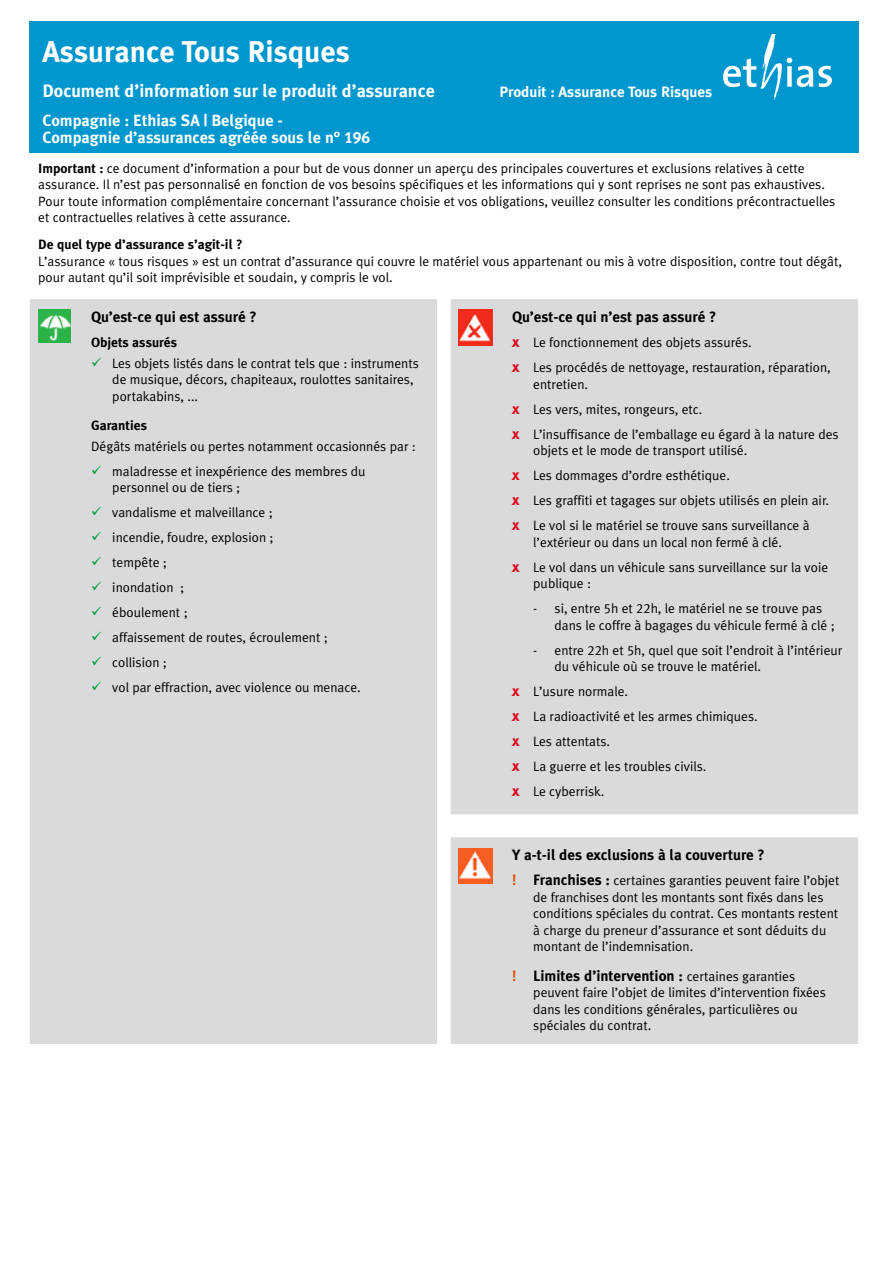
<style>
.page{position:relative;width:893px;height:1263px;background:#fff}
.page>*{position:absolute;margin:0;border:0;box-sizing:border-box;transform-origin:0 0}
.t1{font:700 30px "Meta Ethias";color:#fff}
.t2{font:700 18px "Meta Ethias";color:#fff}
.t3{font:700 16.2px/16.5px "Meta Ethias";color:#fff}
.t4{font:700 15px "Meta Ethias";color:#000}
.t5{font:700 15px "Meta Ethias";color:#fff}
.t6{font:13.5px/16.5px "Meta Ethias Normal";color:#000}
.t7{font:700 13.5px "Meta Ethias";color:#000}
.s1{font-family:"Meta Ethias";font-weight:700}
.s2{color:#009845}
.s3{font-family:"Meta Ethias";font-weight:700;font-size:15px;color:#e2001a}
.s4{font-family:"Meta Ethias";font-weight:700;font-size:15px;color:#e75113}
.s5{font-family:"Meta Ethias";font-weight:700;font-size:15px}
.s6{color:#e75113}
.s7{font-family:"Meta Ethias Normal";font-weight:400;font-size:13.5px}
</style>
<div class="page">
<div style="left:30px;top:21px;width:829px;height:132px;background:#0097ce"></div>
<svg style="left:723px;top:35px;width:109px;height:65px"></svg>
<div style="left:30px;top:299px;width:828px;height:745px;background:#d9dadb"></div>
<img style="left:39px;top:310px;width:31px;height:32px">
<img style="left:458px;top:310px;width:34px;height:36px">
<img style="left:458px;top:848px;width:34px;height:36px">
<svg style="left:102px;top:368px;width:13px;height:1px"></svg>
<h1 class="t1" style="left:43px;top:34px;width:309px">Assurance Tous Risques</h1>
<h2 class="t2" style="left:43px;top:81px;width:394px">Document d’information sur le produit d’assurance</h2>
<p class="t3" style="left:43px;top:113px;width:329px">Compagnie : Ethias SA | Belgique -<br>Compagnie d’assurances agréée sous le n° 196</p>
<p class="t5" style="left:500px;top:83px;width:214px">Produit : Assurance Tous Risques</p>
<p class="t6" style="left:38px;top:159px;width:799px"><span class="s1">Important :</span> ce document d’information a pour but de vous donner un aperçu des principales couvertures et exclusions relatives à cette assurance. Il n’est pas personnalisé en fonction de vos besoins spécifiques et les informations qui y sont reprises ne sont pas exhaustives.<br>Pour toute information complémentaire concernant l’assurance choisie et vos obligations, veuillez consulter les conditions précontractuelles et contractuelles relatives à cette assurance.</p>
<p class="t7" style="left:38px;top:237px;width:206px">De quel type d’assurance s’agit-il ?</p>
<p class="t6" style="left:38px;top:253px;width:805px">L’assurance « tous risques » est un contrat d’assurance qui couvre le matériel vous appartenant ou mis à votre disposition, contre tout dégât, pour autant qu’il soit imprévisible et soudain, y compris le vol.</p>
<p class="t4" style="left:91px;top:308px;width:167px">Qu’est-ce qui est assuré ?</p>
<p class="t7" style="left:91px;top:335px;width:88px">Objets assurés</p>
<p class="t6" style="left:112px;top:355px;width:308px;text-indent:-21px"><span class="s2">✓</span> Les objets listés dans le contrat tels que : instruments de musique, décors, chapiteaux, roulottes sanitaires, portakabins, ...</p>
<p class="t7" style="left:91px;top:418px;width:58px">Garanties</p>
<p class="t6" style="left:91px;top:438px;width:326px">Dégâts matériels ou pertes notamment occasionnés par :</p>
<p class="t6" style="left:112px;top:463px;width:255px;text-indent:-21px"><span class="s2">✓</span> maladresse et inexpérience des membres du personnel ou de tiers ;</p>
<p class="t6" style="left:91px;top:504px;width:183px"><span class="s2">✓</span> vandalisme et malveillance ;</p>
<p class="t6" style="left:91px;top:529px;width:184px"><span class="s2">✓</span> incendie, foudre, explosion ;</p>
<p class="t6" style="left:91px;top:554px;width:77px"><span class="s2">✓</span> tempête ;</p>
<p class="t6" style="left:91px;top:579px;width:95px"><span class="s2">✓</span> inondation ;</p>
<p class="t6" style="left:91px;top:604px;width:98px"><span class="s2">✓</span> éboulement ;</p>
<p class="t6" style="left:91px;top:629px;width:238px"><span class="s2">✓</span> affaissement de routes, écroulement ;</p>
<p class="t6" style="left:91px;top:654px;width:77px"><span class="s2">✓</span> collision ;</p>
<p class="t6" style="left:91px;top:679px;width:271px"><span class="s2">✓</span> vol par effraction, avec violence ou menace.</p>
<p class="t4" style="left:512px;top:308px;width:206px">Qu’est-ce qui n’est pas assuré ?</p>
<p class="t6" style="left:512px;top:330px;width:320px;line-height:25px"><span class="s3">x</span> Le fonctionnement des objets assurés.<br><span class="s3">x</span> Les procédés de nettoyage, restauration, réparation,</p>
<p class="t6" style="left:512px;top:371px;width:328px;line-height:25px;text-indent:21px">entretien.<br><span class="s3">x</span> Les vers, mites, rongeurs, etc.<br><span class="s3">x</span> L’insuffisance de l’emballage eu égard à la nature des</p>
<p class="t6" style="left:512px;top:438px;width:319px;line-height:25px;text-indent:21px">objets et le mode de transport utilisé.<br><span class="s3">x</span> Les dommages d’ordre esthétique.<br><span class="s3">x</span> Les graffiti et tagages sur objets utilisés en plein air. <span class="s3">x</span> Le vol si le matériel se trouve sans surveillance à</p>
<p class="t6" style="left:512px;top:529px;width:318px;line-height:25px;text-indent:21px">l’extérieur ou dans un local non fermé à clé.<br><span class="s3">x</span> Le vol dans un véhicule sans surveillance sur la voie</p>
<p class="t6" style="left:533px;top:575px;width:59px">publique :</p>
<p class="t6" style="left:555px;top:600px;width:282px;text-indent:-21px">- si, entre 5h et 22h, le matériel ne se trouve pas dans le coffre à bagages du véhicule fermé à clé ;</p>
<p class="t6" style="left:555px;top:642px;width:289px;text-indent:-21px">- entre 22h et 5h, quel que soit l’endroit à l’intérieur du véhicule où se trouve le matériel.</p>
<p class="t6" style="left:512px;top:679px;width:247px;line-height:25px"><span class="s3">x</span> L’usure normale.<br><span class="s3">x</span> La radioactivité et les armes chimiques. <span class="s3">x</span> Les attentats.<br><span class="s3">x</span> La guerre et les troubles civils.<br><span class="s3">x</span> Le cyberrisk.</p>
<p class="t4" style="left:512px;top:846px;width:254px">Y a-t-il des exclusions à la couverture ?</p>
<p class="t6" style="left:533px;top:872px;width:308px;text-indent:-21px"><span class="s4">!</span> <span class="s5">Franchises :</span> certaines garanties peuvent faire l’objet de franchises dont les montants sont fixés dans les conditions spéciales du contrat. Ces montants restent à charge du preneur d’assurance et sont déduits du montant de l’indemnisation.</p>
<p class="t4" style="left:512px;top:967px;width:285px"><span class="s6">!</span> Limites d’intervention : <span class="s7">certaines garanties</span></p>
<p class="t6" style="left:533px;top:984px;width:294px">peuvent faire l’objet de limites d’intervention fixées dans les conditions générales, particulières ou spéciales du contrat.</p>
</div>
